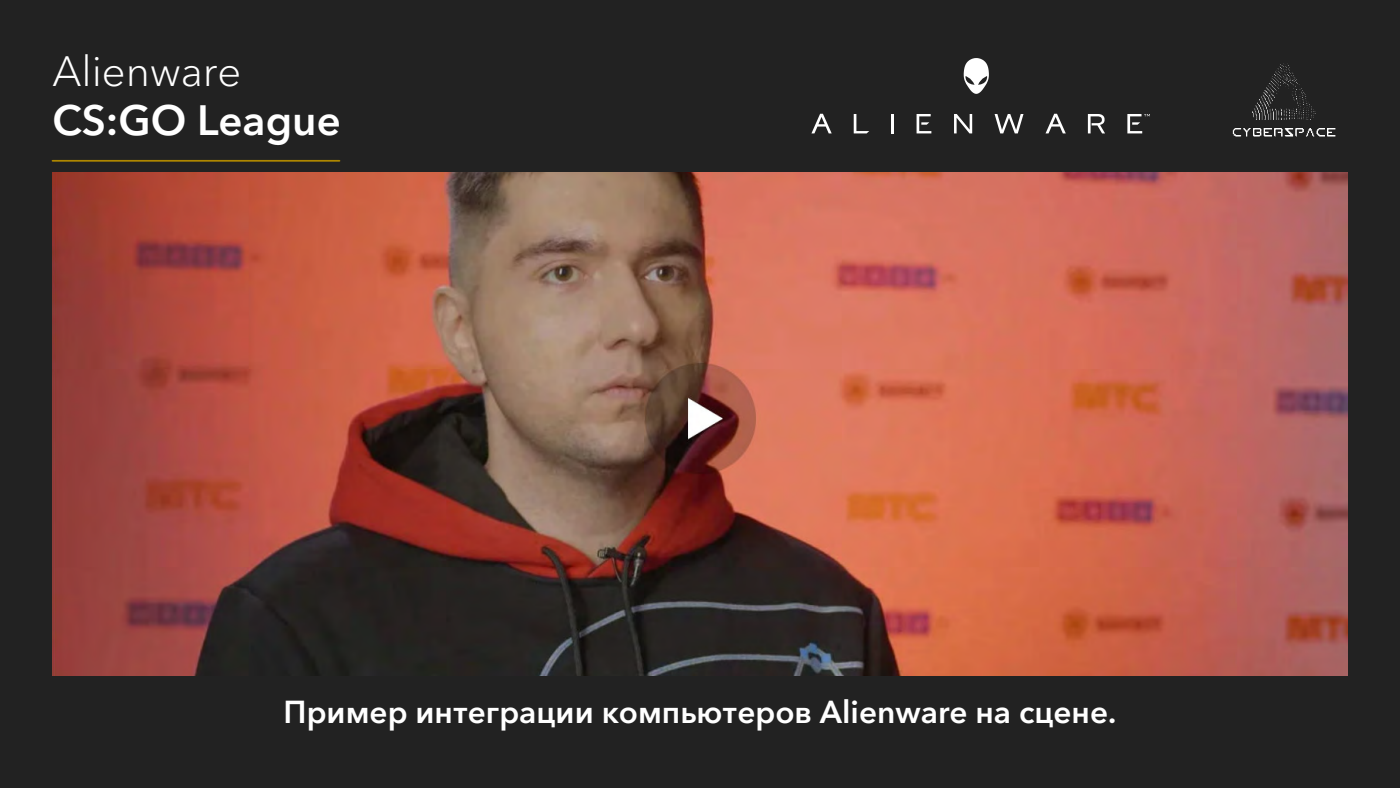
<style>
.page{position:relative;width:1400px;height:788px;background:#222}
.page>*{position:absolute;margin:0;border:0;box-sizing:border-box;transform-origin:0 0}
.t1{font:600 42px "Avenir Next Cyr";color:#fff}
.t2{font:300 42px "Avenir Next Cyr";color:#fff}
.t3{font:600 31.5px "Avenir Next Cyr";color:#fff}
</style>
<div class="page">
<img style="left:1232px;top:63px;width:104px;height:74px">
<svg style="left:964px;top:58px;width:25px;height:36px"></svg>
<svg style="left:854px;top:114px;width:15px;height:19px"></svg>
<hr style="left:891px;top:114px;width:3px;height:19px;background:#fff">
<svg style="left:954px;top:114px;width:18px;height:19px"></svg>
<svg style="left:995px;top:114px;width:29px;height:19px"></svg>
<svg style="left:1088px;top:114px;width:17px;height:19px"></svg>
<svg style="left:811px;top:114px;width:21px;height:19px"></svg>
<svg style="left:1046px;top:114px;width:20px;height:19px"></svg>
<svg style="left:917px;top:114px;width:14px;height:19px"></svg>
<svg style="left:1127px;top:114px;width:23px;height:19px"></svg>
<hr style="left:52px;top:160px;width:288px;height:2px;background:#ae8700">
<img style="left:52px;top:172px;width:1296px;height:503px">
<h1 class="t2" style="left:52px;top:54px;width:190px">Alienware</h1>
<h1 class="t1" style="left:52px;top:103px;width:290px">CS:GO League</h1>
<p class="t3" style="left:284px;top:699px;width:834px">Пример интеграции компьютеров Alienware на сцене.</p>
</div>
